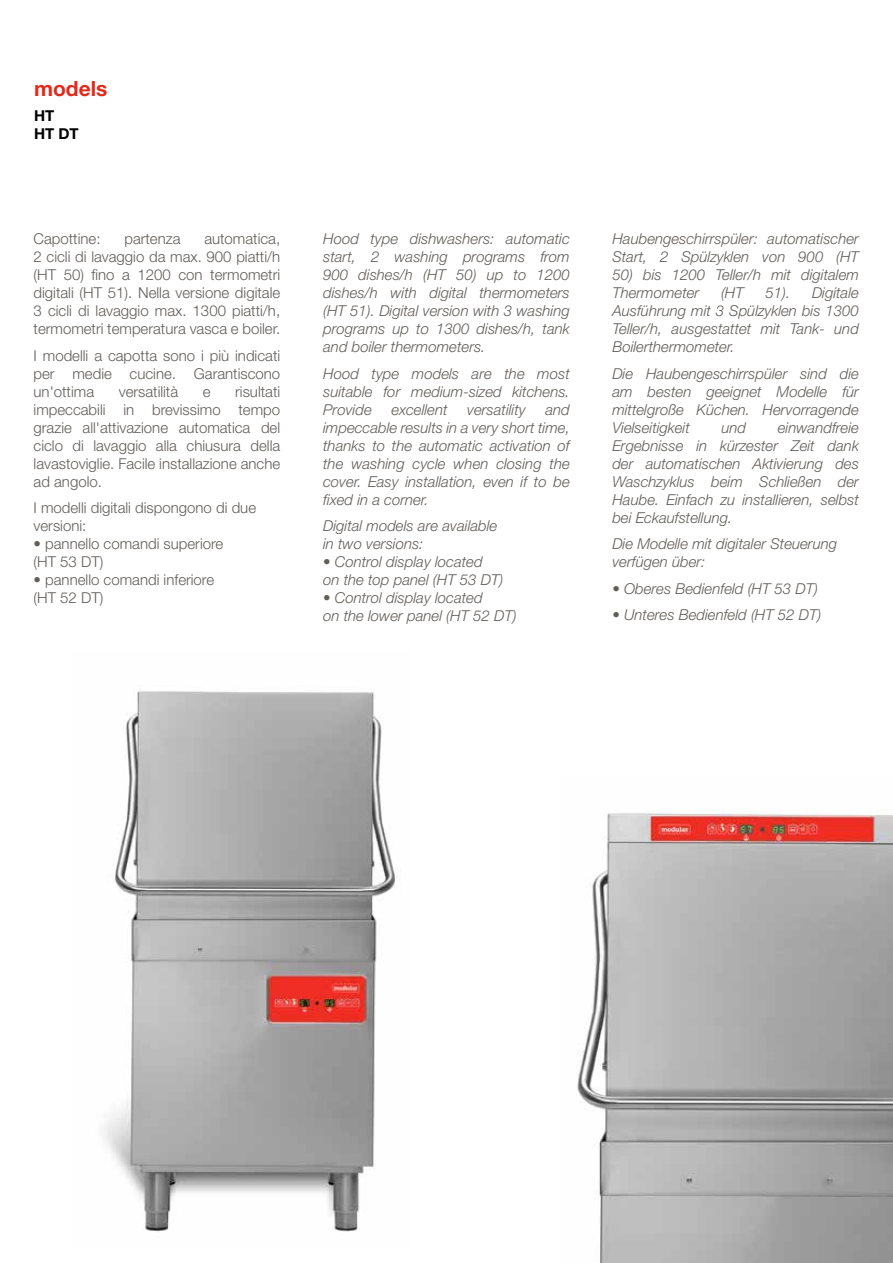
<style>
.page{position:relative;width:893px;height:1263px;background:#fff}
.page>*{position:absolute;margin:0;border:0;box-sizing:border-box;transform-origin:0 0}
.t1{font:700 21px "Helvetica Neue LT Std";color:#e22a1b}
.t2{font:italic 300 15px/18px "Helvetica Neue LT Std";color:#615d59;text-align:justify}
.t3{font:300 15px/18px "Helvetica Neue LT Std";color:#615d59;text-align:justify}
.t4{font:700 15px/18px "Helvetica Neue LT Std";color:#000}
</style>
<div class="page">
<img style="left:577px;top:810px;width:316px;height:453px">
<img style="left:103px;top:689px;width:294px;height:543px">
<h1 class="t1" style="left:34px;top:75px;width:75px">models</h1>
<p class="t4" style="left:34px;top:107px;width:46px">HT<br>HT DT</p>
<p class="t3" style="left:34px;top:230px;width:68px">Capottine:</p>
<p class="t3" style="left:124px;top:230px;width:58px">partenza</p>
<p class="t3" style="left:34px;top:230px;width:248px;text-indent:171px">automatica, 2 cicli di lavaggio da max. 900 piatti/h (HT 50) fino a 1200 con termometri digitali (HT 51). Nella versione digitale 3 cicli di lavaggio max. 1300 piatti/h, termometri temperatura vasca e boiler.</p>
<p class="t3" style="left:34px;top:346px;width:248px">I modelli a capotta sono i più indicati per medie cucine. Garantiscono un'ottima</p>
<p class="t3" style="left:119px;top:382px;width:61px">versatilità</p>
<p class="t3" style="left:203px;top:382px;width:9px">e</p>
<p class="t3" style="left:34px;top:382px;width:248px;text-indent:202px">risultati impeccabili in brevissimo tempo grazie all'attivazione automatica del ciclo di lavaggio alla chiusura della lavastoviglie. Facile installazione anche ad angolo.</p>
<p class="t3" style="left:34px;top:499px;width:224px">I modelli digitali dispongono di due versioni:</p>
<p class="t3" style="left:34px;top:535px;width:191px">• pannello comandi superiore (HT 53 DT)</p>
<p class="t3" style="left:34px;top:571px;width:182px">• pannello comandi inferiore (HT 52 DT)</p>
<p class="t2" style="left:323px;top:230px;width:248px">Hood type dishwashers: automatic start, 2 washing programs from 900 dishes/h (HT 50) up to 1200 dishes/h with digital thermometers (HT 51). Digital version with 3 washing programs up to 1300 dishes/h, tank and boiler thermometers.</p>
<p class="t2" style="left:323px;top:364px;width:248px">Hood type models are the most suitable for medium-sized kitchens.<br>Provide</p>
<p class="t2" style="left:323px;top:400px;width:248px;text-indent:222px">and impeccable results in a very short time, thanks to the automatic activation of the washing cycle when closing the cover. Easy installation, even if to be fixed in a corner.</p>
<p class="t2" style="left:323px;top:517px;width:176px">Digital models are available in two versions:</p>
<p class="t2" style="left:323px;top:553px;width:182px">• Control display located<br>on the top panel (HT 53 DT)</p>
<p class="t2" style="left:323px;top:589px;width:195px">• Control display located<br>on the lower panel (HT 52 DT)</p>
<p class="t2" style="left:391px;top:400px;width:58px">excellent</p>
<p class="t2" style="left:467px;top:400px;width:60px">versatility</p>
<p class="t2" style="left:612px;top:230px;width:248px">Haubengeschirrspüler: automatischer<br>Start, 2 Spülzyklen von 900 (HT</p>
<p class="t2" style="left:612px;top:266px;width:248px">50) bis 1200 Teller/h mit digitalem<br>Thermometer</p>
<p class="t2" style="left:721px;top:284px;width:24px">(HT</p>
<p class="t2" style="left:765px;top:284px;width:26px">51).</p>
<p class="t2" style="left:612px;top:284px;width:248px;text-indent:200px">Digitale Ausführung mit 3 Spülzyklen bis 1300<br>Teller/h, ausgestattet mit Tank- und Boilerthermometer.</p>
<p class="t2" style="left:612px;top:364px;width:248px">Die Haubengeschirrspüler sind die am besten geeignet Modelle für mittelgroße Küchen. Hervorragende Vielseitigkeit</p>
<p class="t2" style="left:612px;top:418px;width:248px;text-indent:165px">einwandfreie Ergebnisse in kürzester Zeit dank der automatischen Aktivierung des Waschzyklus beim Schließen der Haube. Einfach zu installieren, selbst bei Eckaufstellung.</p>
<p class="t2" style="left:612px;top:535px;width:226px">Die Modelle mit digitaler Steuerung verfügen über:</p>
<p class="t2" style="left:612px;top:579px;width:207px">• Oberes Bedienfeld (HT 53 DT)</p>
<p class="t2" style="left:612px;top:606px;width:210px">• Unteres Bedienfeld (HT 52 DT)</p>
<p class="t2" style="left:721px;top:418px;width:26px">und</p>
</div>
